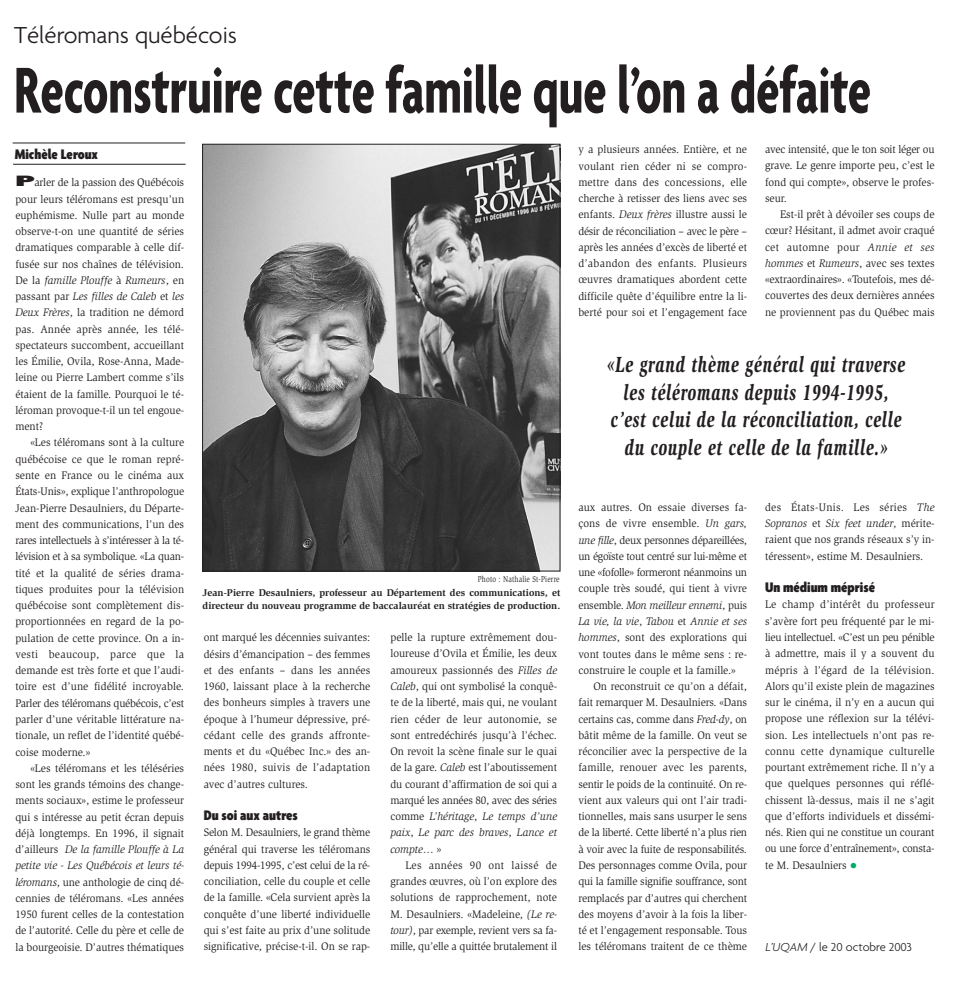
<style>
.page{position:relative;width:955px;height:984px;background:#fff}
.page>*{position:absolute;margin:0;border:0;box-sizing:border-box;transform-origin:0 0}
.t1{font:700 condensed 70px "Agenda";color:#231f20;scale:.8 1}
.t2{font:300 25px "Agenda";color:#231f20}
.t3{font:italic 900 22.5px/27.5px "Slimbach";letter-spacing:.045em;color:#231f20;text-align:center;scale:.7 1}
.t4{font:900 condensed 15px "Agenda";color:#231f20}
.t5{font:300 12.5px "Agenda";color:#231f20}
.t6{font:11.25px/16.2px "Slimbach";color:#231f20;text-align:justify;scale:.95 1}
.t7{font:700 10px/12.5px "Slimbach";color:#231f20}
.t8{font:8.75px "Slimbach";letter-spacing:.025em;color:#231f20;scale:.8 1}
.s1{font-family:"Agenda";font-weight:900;font-stretch:condensed;font-size:16.25px}
.s2{font-style:italic}
.s3{font-size:15px;color:#00ab66}
</style>
<div class="page">
<img style="left:204px;top:146px;width:354px;height:423px">
<div style="left:202px;top:144px;width:358px;height:427px;border:1px solid #231f20"></div>
<hr style="left:13px;top:143px;width:172px;height:1px;background:#231f20">
<hr style="left:13px;top:164px;width:173px;height:1px;background:#231f20">
<h2 class="t2" style="left:14px;top:25px;width:224px">Téléromans québécois</h2>
<h1 class="t1" style="left:14px;top:63px;width:1072px">Reconstruire cette famille que l’on a défaite</h1>
<h3 class="t4" style="left:15px;top:148px;width:85px">Michèle Leroux</h3>
<p class="t6" style="left:15px;top:175px;width:179px"><span class="s1">P</span>arler de la passion des Québécois pour leurs téléromans est presqu’un euphémisme. Nulle part au monde observe-t-on une quantité de séries dramatiques comparable à celle dif&shy;fusée sur nos chaînes de télévision.<br>De la <span class="s2">famille Plouffe</span> à <span class="s2">Rumeurs</span>, en passant par <span class="s2">Les filles de Caleb</span> et <span class="s2">les Deux Frères</span>, la tradition ne démord pas. Année après année, les télé&shy;spectateurs succombent, accueillant les Émilie, Ovila, Rose-Anna, Made&shy;leine ou Pierre Lambert comme s’ils étaient de la famille. Pourquoi le té&shy;léroman provoque-t-il un tel engoue&shy;ment?</p>
<p class="t6" style="left:15px;top:435px;width:179px;text-indent:15px">«Les téléromans sont à la culture québécoise ce que le roman repré&shy;sente en France ou le cinéma aux États-Unis», explique l’anthropologue Jean-Pierre Desaulniers, du Départe&shy;ment des communications, l’un des rares intellectuels à s’intéresser à la té&shy;lévision et à sa symbolique. «La quan&shy;tité et la qualité de séries drama&shy;tiques produites pour la télévision québécoise sont complètement dis&shy;proportionnées en regard de la po&shy;pulation de cette province. On a in&shy;vesti beaucoup, parce que la demande est très forte et que l’audi&shy;toire est d’une fidélité incroyable.<br>Parler des téléromans québécois, c’est parler d’une véritable littérature na&shy;tionale, un reflet de l’identité québé&shy;coise moderne.»</p>
<p class="t6" style="left:15px;top:760px;width:179px;text-indent:15px">«Les téléromans et les téléséries sont les grands témoins des change&shy;ments sociaux», estime le professeur qui s intéresse au petit écran depuis déjà longtemps. En 1996, il signait d’ailleurs <span class="s2">De la famille Plouffe à La petite vie - Les Québécois et leurs té&shy;léromans</span>, une anthologie de cinq dé&shy;cennies de téléromans. «Les années 1950 furent celles de la contestation de l’autorité. Celle du père et celle de la bourgeoisie. D’autres thématiques</p>
<p class="t8" style="left:478px;top:575px;width:104px">Photo : Nathalie St-Pierre</p>
<p class="t7" style="left:203px;top:587px;width:359px">Jean-Pierre Desaulniers, professeur au Département des communications, et directeur du nouveau programme de baccalauréat en stratégies de production.</p>
<p class="t6" style="left:204px;top:630px;width:177px">ont marqué les décennies suivantes: désirs d’émancipation – des femmes et des enfants – dans les années 1960, laissant place à la recherche des bonheurs simples à travers une époque à l’humeur dépressive, pré&shy;cédant celle des grands affronte&shy;ments et du «Québec Inc.» des an&shy;nées 1980, suivis de l’adaptation avec d’autres cultures.</p>
<h3 class="t4" style="left:204px;top:809px;width:95px">Du soi aux autres</h3>
<p class="t6" style="left:204px;top:825px;width:177px">Selon M. Desaulniers, le grand thème général qui traverse les téléromans depuis 1994-1995, c’est celui de la ré&shy;conciliation, celle du couple et celle de la famille. «Cela survient après la conquête d’une liberté individuelle qui s’est faite au prix d’une solitude significative, précise-t-il. On se rap-</p>
<p class="t6" style="left:390px;top:630px;width:177px">pelle la rupture extrêmement dou&shy;loureuse d’Ovila et Émilie, les deux amoureux passionnés des <span class="s2">Filles de Caleb</span>, qui ont symbolisé la conquê&shy;te de la liberté, mais qui, ne voulant rien céder de leur autonomie, se sont entredéchirés jusqu’à l’échec.<br>On revoit la scène finale sur le quai de la gare. <span class="s2">Caleb</span> est l’aboutissement du courant d’affirmation de soi qui a marqué les années 80, avec des séries comme <span class="s2">L’héritage</span>, <span class="s2">Le temps d’une paix</span>, <span class="s2">Le parc des braves</span>, <span class="s2">Lance et compte</span>… »</p>
<p class="t6" style="left:390px;top:857px;width:177px;text-indent:15px">Les années 90 ont laissé de grandes œuvres, où l’on explore des solutions de rapprochement, note M. Desaulniers. «Madeleine, <span class="s2">(Le re&shy;tour)</span>, par exemple, revient vers sa fa&shy;mille, qu’elle a quittée brutalement il</p>
<p class="t6" style="left:578px;top:142px;width:179px">y a plusieurs années. Entière, et ne voulant rien céder ni se compro&shy;mettre dans des concessions, elle cherche à retisser des liens avec ses enfants. <span class="s2">Deux frères</span> illustre aussi le désir de réconciliation – avec le père – après les années d’excès de liberté et d’abandon des enfants. Plusieurs œuvres dramatiques abordent cette difficile quête d’équilibre entre la li&shy;berté pour soi et l’engagement face</p>
<p class="t6" style="left:765px;top:142px;width:180px">avec intensité, que le ton soit léger ou grave. Le genre importe peu, c’est le fond qui compte», observe le profes&shy;seur.</p>
<p class="t6" style="left:765px;top:207px;width:180px;text-indent:15px">Est-il prêt à dévoiler ses coups de cœur? Hésitant, il admet avoir craqué cet automne pour <span class="s2">Annie et ses hommes</span> et <span class="s2">Rumeurs</span>, avec ses textes «extraordinaires». «Toutefois, mes dé&shy;couvertes des deux dernières années ne proviennent pas du Québec mais</p>
<h3 class="t3" style="left:607px;top:352px;width:427px">«Le grand thème général qui traverse les téléromans depuis 1994-1995, c’est celui de la réconciliation, celle du couple et celle de la famille.»</h3>
<p class="t6" style="left:578px;top:500px;width:179px">aux autres. On essaie diverses fa&shy;çons de vivre ensemble. <span class="s2">Un gars, une fille</span>, deux personnes dépareillées, un égoïste tout centré sur lui-même et une «fofolle» formeront néanmoins un couple très soudé, qui tient à vivre ensemble. <span class="s2">Mon meilleur ennemi</span>, puis <span class="s2">La vie, la vie</span>, <span class="s2">Tabou</span> et <span class="s2">Annie et ses hommes</span>, sont des explorations qui vont toutes dans le même sens : re&shy;construire le couple et la famille.»</p>
<p class="t6" style="left:578px;top:678px;width:179px;text-indent:15px">On reconstruit ce qu’on a défait, fait remarquer M. Desaulniers. «Dans certains cas, comme dans <span class="s2">Fred-dy</span>, on bâtit même de la famille. On veut se réconcilier avec la perspective de la famille, renouer avec les parents, sentir le poids de la continuité. On re&shy;vient aux valeurs qui ont l’air tradi&shy;tionnelles, mais sans usurper le sens de la liberté. Cette liberté n’a plus rien à voir avec la fuite de responsabilités.<br>Des personnages comme Ovila, pour qui la famille signifie souffrance, sont remplacés par d’autres qui cherchent des moyens d’avoir à la fois la liber&shy;té et l’engagement responsable. Tous les téléromans traitent de ce thème</p>
<p class="t6" style="left:765px;top:499px;width:180px">des États-Unis. Les séries <span class="s2">The Sopranos</span> et <span class="s2">Six feet under</span>, mérite&shy;raient que nos grands réseaux s’y in&shy;téressent», estime M. Desaulniers.</p>
<h3 class="t4" style="left:765px;top:581px;width:111px">Un médium méprisé</h3>
<p class="t6" style="left:765px;top:597px;width:180px">Le champ d’intérêt du professeur s’avère fort peu fréquenté par le mi&shy;lieu intellectuel. «C’est un peu pénible à admettre, mais il y a souvent du mépris à l’égard de la télévision.<br>Alors qu’il existe plein de magazines sur le cinéma, il n’y en a aucun qui propose une réflexion sur la télévi&shy;sion. Les intellectuels n’ont pas re&shy;connu cette dynamique culturelle pourtant extrêmement riche. Il n’y a que quelques personnes qui réflé&shy;chissent là-dessus, mais il ne s’agit que d’efforts individuels et dissémi&shy;nés. Rien qui ne constitue un courant ou une force d’entraînement», consta&shy;te M. Desaulniers <span class="s3">•</span></p>
<p class="t5" style="left:765px;top:941px;width:148px"><span class="s2">L’UQAM</span> / le 20 octobre 2003</p>
</div>
